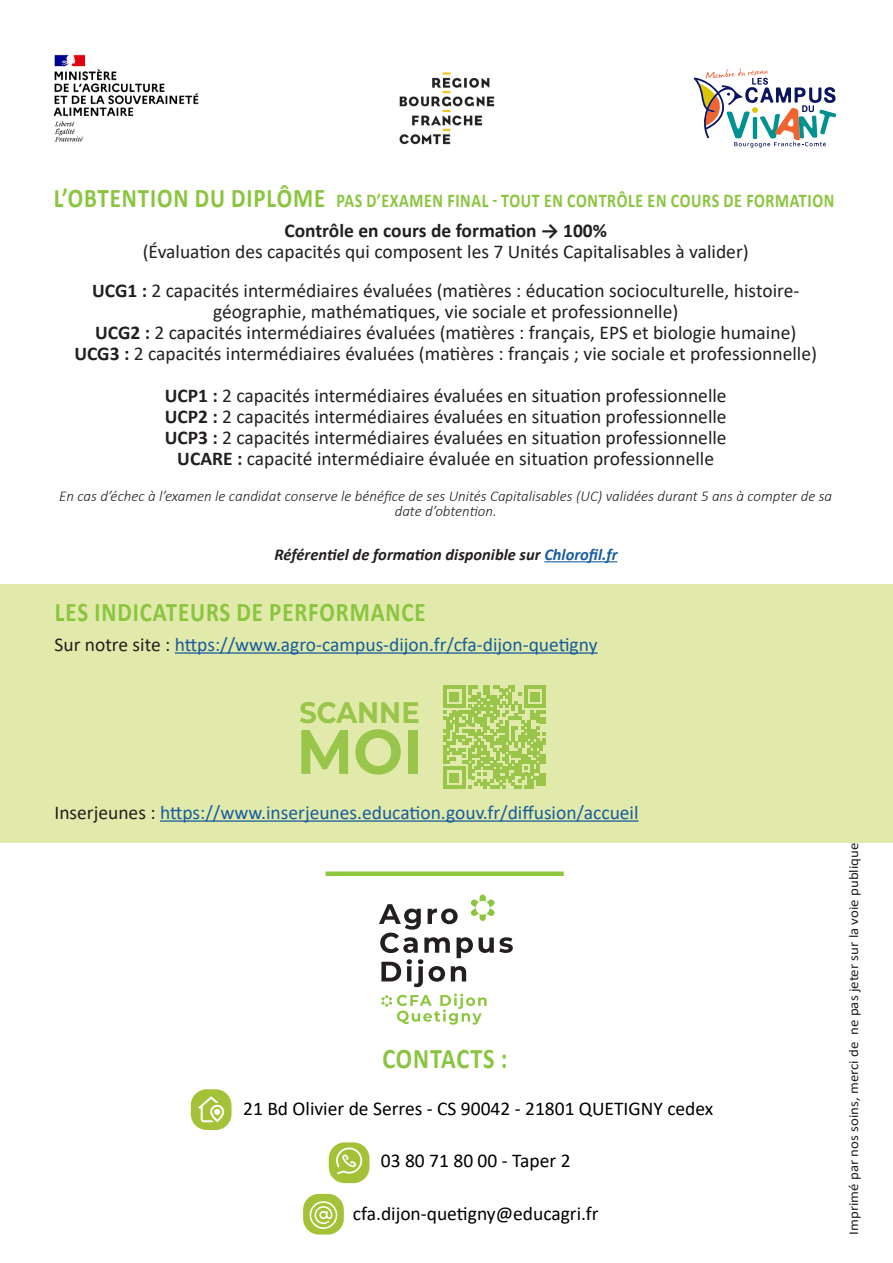
<style>
.page{position:relative;width:893px;height:1263px;background:#fff}
.page>*{position:absolute;margin:0;border:0;box-sizing:border-box;transform-origin:0 0}
.t1{font:700 62.7px "Montserrat";color:#99c54a;scale:.95 1}
.t2{font:700 29.7px "Montserrat";color:#99c54a;scale:.92 1}
.t3{font:700 28.5px "Calibri";letter-spacing:.035em;color:#8ac541;scale:.85 1}
.t4{font:700 27px "Calibri";letter-spacing:.04em;color:#8ac53f;scale:.85 1}
.t5{font:19.5px/21px "Calibri";color:#231f20;text-align:center}
.t6{font:19.5px "Calibri";color:#175d9e}
.t7{font:19.5px "Calibri";color:#000001}
.t8{font:700 19.5px "Calibri";letter-spacing:.04em;color:#8ac53f;scale:.82 1}
.t9{font:700 19.5px "Calibri";color:#231f20}
.t10{font:italic 700 16.5px "Calibri";color:#231f20}
.t11{font:italic 300 15px/15px "Calibri";color:#231f20;text-align:center}
.t12{font:13.5px "Calibri";color:#231f20;scale:1.1 1}
.s1{font-size:27px}
.s2{font-weight:700}
.s3{color:#175d9e}
.s4{color:#231f20}
</style>
<div class="page">
<img style="left:53px;top:54px;width:145px;height:88px">
<svg style="left:693px;top:68px;width:143px;height:80px"></svg>
<img style="left:399px;top:72px;width:96px;height:73px">
<div style="left:0;top:584px;width:892px;height:259px;background:#e1eaaa"></div>
<hr style="left:175px;top:652px;width:423px;height:2px;background:#175d9e">
<hr style="left:160px;top:820px;width:479px;height:2px;background:#175d9e">
<div style="left:326px;top:871px;width:238px;height:5px;background:#8ec740"></div>
<svg style="left:329px;top:1142px;width:40px;height:41px"></svg>
<svg style="left:303px;top:1194px;width:41px;height:40px"></svg>
<svg style="left:191px;top:1089px;width:41px;height:41px"></svg>
<svg style="left:381px;top:994px;width:106px;height:31px"></svg>
<svg style="left:379px;top:894px;width:134px;height:93px"></svg>
<svg style="left:443px;top:686px;width:103px;height:102px"></svg>
<hr style="left:544px;top:561px;width:73px;height:1px;background:#175d9e">
<p class="t8" style="left:54px;top:187px;width:953px"><span class="s1">L’OBTENTION DU DIPLÔME</span> PAS D’EXAMEN FINAL - TOUT EN CONTRÔLE EN COURS DE FORMATION</p>
<p class="t9" style="left:284px;top:217px;width:324px">Contrôle en cours de formation → 100%</p>
<p class="t5" style="left:143px;top:240px;width:607px">(Évaluation des capacités qui composent les 7 Unités Capitalisables à valider)</p>
<p class="t5" style="left:92px;top:279px;width:709px"><span class="s2">UCG1 :</span> 2 capacités intermédiaires évaluées (matières : éducation socioculturelle, histoire&shy;géographie, mathématiques, vie sociale et professionnelle)</p>
<p class="t5" style="left:95px;top:321px;width:703px"><span class="s2">UCG2 :</span> 2 capacités intermédiaires évaluées (matières : français, EPS et biologie humaine)</p>
<p class="t5" style="left:74px;top:342px;width:744px"><span class="s2">UCG3 :</span> 2 capacités intermédiaires évaluées (matières : français ; vie sociale et professionnelle)</p>
<p class="t5" style="left:165px;top:384px;width:563px"><span class="s2">UCP1 :</span> 2 capacités intermédiaires évaluées en situation professionnelle</p>
<p class="t5" style="left:165px;top:405px;width:563px"><span class="s2">UCP2 :</span> 2 capacités intermédiaires évaluées en situation professionnelle</p>
<p class="t5" style="left:165px;top:426px;width:563px"><span class="s2">UCP3 :</span> 2 capacités intermédiaires évaluées en situation professionnelle</p>
<p class="t5" style="left:177px;top:447px;width:538px"><span class="s2">UCARE :</span> capacité intermédiaire évaluée en situation professionnelle</p>
<p class="t11" style="left:59px;top:488px;width:774px">En cas d’échec à l’examen le candidat conserve le bénéfice de ses Unités Capitalisables (UC) validées durant 5 ans à compter de sa date d’obtention.</p>
<p class="t10" style="left:274px;top:543px;width:345px">Référentiel de formation disponible sur <span class="s3">Chlorofil.fr</span></p>
<p class="t4" style="left:55px;top:593px;width:438px">LES INDICATEURS DE PERFORMANCE</p>
<p class="t6" style="left:55px;top:631px;width:545px"><span class="s4">Sur notre site :</span> https://www.agro-campus-dijon.fr/cfa-dijon-quetigny</p>
<p class="t2" style="left:299px;top:691px;width:132px">SCANNE</p>
<p class="t1" style="left:296px;top:706px;width:134px">MOI</p>
<p class="t6" style="left:55px;top:799px;width:586px"><span class="s4">Inserjeunes :</span> https://www.inserjeunes.education.gouv.fr/diffusion/accueil</p>
<p class="t3" style="left:382px;top:1039px;width:149px">CONTACTS :</p>
<p class="t7" style="left:243px;top:1095px;width:472px">21 Bd Olivier de Serres - CS 90042 - 21801 QUETIGNY cedex</p>
<p class="t7" style="left:381px;top:1147px;width:191px">03 80 71 80 00 - Taper 2</p>
<p class="t7" style="left:353px;top:1200px;width:247px">cfa.dijon-quetigny@educagri.fr</p>
<p class="t12" style="left:844px;top:1234px;width:358px;rotate:-90deg">Imprimé par nos soins, merci de ne pas jeter sur la voie publique</p>
</div>
